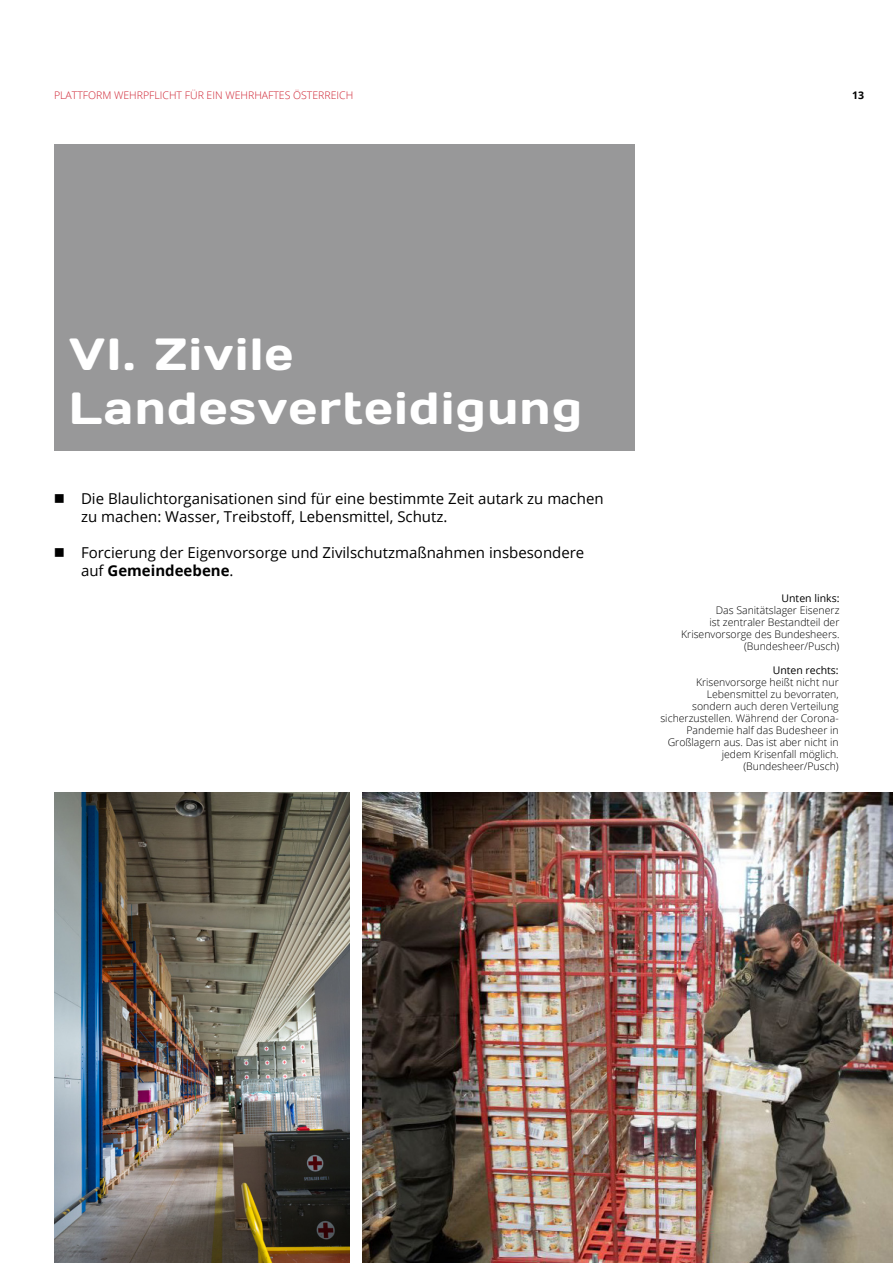
<style>
.page{position:relative;width:893px;height:1263px;background:#fff}
.page>*{position:absolute;margin:0;border:0;box-sizing:border-box;transform-origin:0 0}
.t1{font:45px/54px "Days One";letter-spacing:.04em;color:#fff}
.t2{font:15px/18px "Open Sans";color:#000}
.t3{font:300 10.5px/12px "Open Sans";color:#000;text-align:right}
.t4{font:300 10.5px "Open Sans";color:#ce202f}
.t5{font:10.5px "Open Sans";color:#000}
.t6{font:700 10.5px "Open Sans";color:#000}
.s1{font-weight:700}
</style>
<div class="page">
<div style="left:54px;top:144px;width:580px;height:307px;background:#989899"></div>
<img style="left:54px;top:792px;width:295px;height:471px">
<img style="left:363px;top:792px;width:530px;height:471px">
<p class="t4" style="left:54px;top:88px;width:301px">PLATTFORM WEHRPFLICHT FÜR EIN WEHRHAFTES ÖSTERREICH</p>
<p class="t6" style="left:852px;top:88px;width:13px">13</p>
<h1 class="t1" style="left:69px;top:327px;width:514px">VI. Zivile<br>Landesverteidigung</h1>
<h2 class="t2" style="left:81px;top:489px;width:524px">Die Blaulichtorganisationen sind für eine bestimmte Zeit autark zu machen zu machen: Wasser, Treibstoff, Lebensmittel, Schutz.</h2>
<h2 class="t2" style="left:81px;top:543px;width:505px">Forcierung der Eigenvorsorge und Zivilschutzmaßnahmen insbesondere auf <span class="s1">Gemeindeebene</span>.</h2>
<p class="t5" style="left:781px;top:591px;width:59px">Unten links:</p>
<p class="t3" style="left:681px;top:604px;width:160px">Das Sanitätslager Eisenerz<br>ist zentraler Bestandteil der<br>Krisenvorsorge des Bundesheers. (Bundesheer/Pusch)</p>
<p class="t5" style="left:773px;top:663px;width:67px">Unten rechts:</p>
<p class="t3" style="left:660px;top:676px;width:180px">Krisenvorsorge heißt nicht nur<br>Lebensmittel zu bevorraten,<br>sondern auch deren Verteilung sicherzustellen. Während der Corona-<br>Pandemie half das Budesheer in<br>Großlagern aus. Das ist aber nicht in jedem Krisenfall möglich. (Bundesheer/Pusch)</p>
</div>
